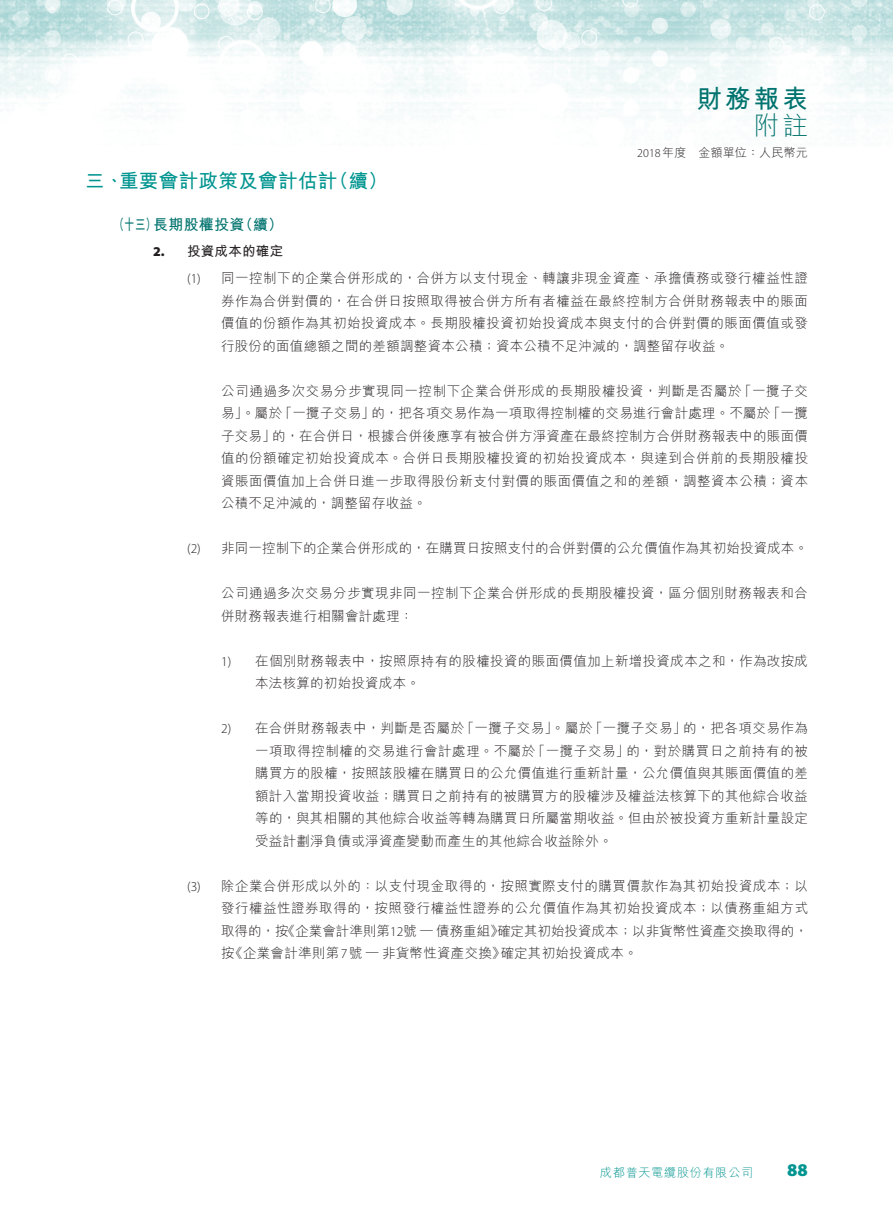
<style>
.page{position:relative;width:893px;height:1212px;background:#fff}
.page>*{position:absolute;margin:0;border:0;box-sizing:border-box;transform-origin:0 0}
.t1{font:700 25.5px "M Hei HK";color:#00736e}
.t2{font:300 25.5px "M Hei HK";color:#00736e}
._01_H1{font:700 19.5px "M Hei HK";letter-spacing:.02em;color:#009590}
.t3{font:900 18px "Myriad Pro";color:#009590}
._02_H2{font:700 15px "M Hei HK";letter-spacing:.02em;color:#00736e}
._02_H2-2{font:700 15px "M Hei HK";letter-spacing:.02em;color:#00736e;scale:.7 1}
._00_txt{font:300 13.5px/22.5px "M Hei HK";letter-spacing:.025em;color:#231f20}
._00_txt-2{font:300 13.5px "M Hei HK";letter-spacing:.045em;color:#231f20}
._00_txt-3{font:300 13.5px "M Hei HK";color:#231f20}
._00_txt-4{font:300 13.5px "Myriad Pro";color:#231f20}
._03_H3{font:700 13.5px "M Hei HK";letter-spacing:.02em;color:#231f20}
._03_H3-2{font:900 13.5px "Myriad Pro";color:#231f20}
.t4{font:300 12px "M Hei HK";letter-spacing:.07em;color:#009590}
.t5{font:300 12px "M Hei HK";letter-spacing:.02em;color:#231f20}
.t6{font:300 12px "Myriad Pro";color:#231f20}
.s1{font-family:"M Hei HK"}
.s2{font-family:"Myriad Pro"}
</style>
<div class="page">
<img style="left:0;top:0;width:893px;height:121px">
<p class="_01_H1" style="left:119px;top:166px;width:220px">重要會計政策及會計估計</p>
<p class="_01_H1" style="left:329px;top:166px;width:60px">（續(</p>
<p class="_01_H1" style="left:85px;top:166px;width:40px">三、</p>
<p class="_02_H2-2" style="left:114px;top:213px;width:62px">（十三）</p>
<p class="_02_H2" style="left:238px;top:213px;width:46px">（續(</p>
<p class="_02_H2" style="left:153px;top:213px;width:93px">長期股權投資</p>
<p class="_03_H3-2" style="left:153px;top:243px;width:13px">2.</p>
<p class="_03_H3" style="left:187px;top:241px;width:98px">投資成本的確定</p>
<p class="t6" style="left:637px;top:146px;width:51px">2018<span class="s1">年度</span></p>
<h1 class="t1" style="left:697px;top:80px;width:113px">財務報表</h1>
<h1 class="t2" style="left:754px;top:112px;width:56px">附註</h1>
<p class="t5" style="left:698px;top:147px;width:111px">金額單位：人民幣元</p>
<p class="_00_txt-4" style="left:187px;top:270px;width:15px">)1(</p>
<p class="_00_txt-4" style="left:187px;top:540px;width:15px">)2(</p>
<p class="_00_txt-4" style="left:187px;top:878px;width:15px">)3(</p>
<p class="_00_txt" style="left:221px;top:267px;width:588px">同一控制下的企業合併形成的，合併方以支付現金、轉讓非現金資產、承擔債務或發行權益性證</p>
<p class="_00_txt" style="left:221px;top:289px;width:588px;text-align:justify">券作為合併對價的，在合併日按照取得被合併方所有者權益在最終控制方合併財務報表中的賬面價值的份額作為其初始投資成本。長期股權投資初始投資成本與支付的合併對價的賬面價值或發行股份的面值總額之間的差額調整資本公積；資本公積不足沖減的，調整留存收益。</p>
<p class="_00_txt" style="left:738px;top:379px;width:71px">「一攬子交</p>
<p class="_00_txt-2" style="left:221px;top:384px;width:522px">公司通過多次交易分步實現同一控制下企業合併形成的長期股權投資，判斷是否屬於</p>
<p class="_00_txt" style="left:371px;top:402px;width:401px">的，把各項交易作為一項取得控制權的交易進行會計處理。不屬於</p>
<p class="_00_txt" style="left:279px;top:402px;width:97px">「一攬子交易」</p>
<p class="_00_txt" style="left:767px;top:402px;width:42px">「一攬</p>
<p class="_00_txt" style="left:272px;top:402px;width:537px;text-indent:-51px">易」。屬於<br>的，在合併日，根據合併後應享有被合併方淨資產在最終控制方合併財務報表中的賬面價</p>
<p class="_00_txt" style="left:221px;top:424px;width:588px">子交易」<br>值的份額確定初始投資成本。合併日長期股權投資的初始投資成本，與達到合併前的長期股權投資賬面價值加上合併日進一步取得股份新支付對價的賬面價值之和的差額，調整資本公積；資本公積不足沖減的，調整留存收益。</p>
<p class="_00_txt" style="left:221px;top:537px;width:588px">非同一控制下的企業合併形成的，在購買日按照支付的合併對價的公允價值作為其初始投資成本。</p>
<p class="_00_txt" style="left:221px;top:582px;width:588px">公司通過多次交易分步實現非同一控制下企業合併形成的長期股權投資，區分個別財務報表和合併財務報表進行相關會計處理：</p>
<p class="_00_txt" style="left:255px;top:649px;width:554px">在個別財務報表中，按照原持有的股權投資的賬面價值加上新增投資成本之和，作為改按成</p>
<p class="_00_txt-4" style="left:221px;top:653px;width:12px">)1</p>
<p class="_00_txt-4" style="left:221px;top:720px;width:12px">)2</p>
<p class="_00_txt" style="left:255px;top:672px;width:166px">本法核算的初始投資成本。</p>
<p class="_00_txt" style="left:255px;top:717px;width:211px">在合併財務報表中，判斷是否屬於</p>
<p class="_00_txt" style="left:461px;top:717px;width:133px">「一攬子交易」。屬於</p>
<p class="_00_txt" style="left:589px;top:717px;width:99px">「一攬子交易」</p>
<p class="_00_txt" style="left:683px;top:717px;width:126px">的，把各項交易作為</p>
<p class="_00_txt" style="left:255px;top:739px;width:554px">一項取得控制權的交易進行會計處理。不屬於<br>購買方的股權，按照該股權在購買日的公允價值進行重新計量，公允價值與其賬面價值的差額計入當期投資收益；購買日之前持有的被購買方的股權涉及權益法核算下的其他綜合收益等的，與其相關的其他綜合收益等轉為購買日所屬當期收益。但由於被投資方重新計量設定受益計劃淨負債或淨資產變動而產生的其他綜合收益除外。</p>
<p class="_00_txt" style="left:221px;top:874px;width:588px">除企業合併形成以外的：以支付現金取得的，按照實際支付的購買價款作為其初始投資成本；以</p>
<p class="_00_txt-2" style="left:626px;top:744px;width:183px">的，對於購買日之前持有的被</p>
<p class="_00_txt" style="left:532px;top:739px;width:99px">「一攬子交易」</p>
<p class="_00_txt" style="left:221px;top:897px;width:588px;text-align:right">發行權益性證券取得的，按照發行權益性證券的公允價值作為其初始投資成本；以債務重組方式確定其初始投資成本；以非貨幣性資產交換取得的，</p>
<p class="_00_txt-3" style="left:221px;top:924px;width:197px">取得的，《按企業會計準則第<span class="s2">12</span>號</p>
<p class="_00_txt" style="left:436px;top:919px;width:69px">債務重組》</p>
<p class="_00_txt-4" style="left:420px;top:921px;width:15px">—</p>
<p class="_00_txt" style="left:230px;top:942px;width:135px">《企業會計準則第<span class="s2">7</span>號</p>
<p class="_00_txt" style="left:221px;top:942px;width:15px">按</p>
<p class="_00_txt" style="left:382px;top:942px;width:125px">非貨幣性資產交換》</p>
<p class="_00_txt" style="left:500px;top:942px;width:139px">確定其初始投資成本。</p>
<p class="_00_txt-4" style="left:366px;top:943px;width:15px">—</p>
<p class="t4" style="left:600px;top:1166px;width:155px">成都普天電纜股份有限公司</p>
<h3 class="t3" style="left:787px;top:1158px;width:22px">88</h3>
</div>
